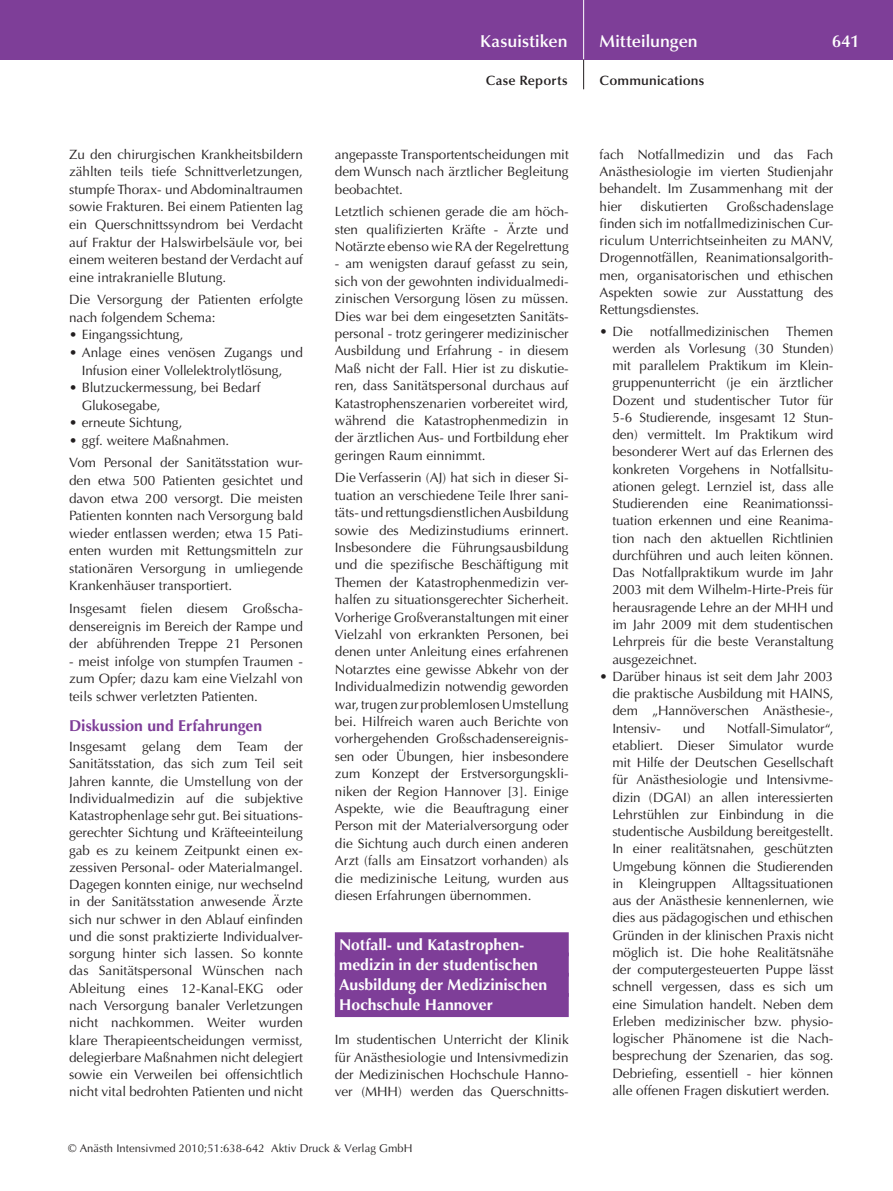
<style>
.page{position:relative;width:893px;height:1191px;background:#fff}
.page>*{position:absolute;margin:0;border:0;box-sizing:border-box;transform-origin:0 0}
.t1{font:600 17.25px "Optima";color:#fff}
.t2{font:700 15.75px/20.2px "Optima";color:#fff}
.t3{font:700 15.75px "Optima";letter-spacing:.005em;color:#7e3e98}
.t4{font:13.5px/17.2px "Optima";color:#231f20;text-align:justify}
.t5{font:600 13.5px "Optima";letter-spacing:.01em;color:#231f20}
.t6{font:11.25px "Optima";letter-spacing:.005em;color:#231f20}
</style>
<div class="page">
<div style="left:0;top:0;width:893px;height:60px;background:#7e3e98"></div>
<hr style="left:583px;top:0;width:1px;height:60px;background:#fff">
<svg style="left:583px;top:60px;width:1px;height:29px"></svg>
<div style="left:335px;top:932px;width:234px;height:24px;background:#7e3e98"></div>
<div style="left:335px;top:952px;width:234px;height:24px;background:#7e3e98"></div>
<div style="left:335px;top:972px;width:234px;height:24px;background:#7e3e98"></div>
<div style="left:335px;top:993px;width:234px;height:24px;background:#7e3e98"></div>
<p class="t4" style="left:69px;top:146px;width:235px">Zu den chirurgischen Krankheitsbildern zählten teils tiefe Schnittverletzungen, stumpfe Thorax- und Abdominaltraumen sowie Frakturen. Bei einem Patienten lag ein Querschnittssyndrom bei Verdacht auf Fraktur der Halswirbelsäule vor, bei einem weiteren bestand der Verdacht auf eine intrakranielle Blutung.</p>
<p class="t4" style="left:69px;top:291px;width:235px">Die Versorgung der Patienten erfolgte nach folgendem Schema:</p>
<p class="t4" style="left:69px;top:326px;width:116px">• Eingangssichtung,</p>
<p class="t4" style="left:69px;top:344px;width:235px;text-align:center">• Anlage eines venösen Zugangs und<br>Infusion einer Vollelektrolytlösung,</p>
<p class="t4" style="left:82px;top:379px;width:180px;text-indent:-13px">• Blutzuckermessung, bei Bedarf<br>Glukosegabe,</p>
<p class="t4" style="left:69px;top:414px;width:115px">• erneute Sichtung,</p>
<p class="t4" style="left:69px;top:429px;width:235px;line-height:22.6px">• ggf. weitere Maßnahmen.<br>Vom Personal der Sanitätsstation wur-</p>
<p class="t4" style="left:69px;top:472px;width:235px">den etwa 500 Patienten gesichtet und davon etwa 200 versorgt. Die meisten Patienten konnten nach Versorgung bald wieder entlassen werden; etwa 15 Pati&shy;enten wurden mit Rettungsmitteln zur stationären Versorgung in umliegende Krankenhäuser transportiert.</p>
<p class="t4" style="left:69px;top:600px;width:235px">Insgesamt fielen diesem Großscha&shy;densereignis im Bereich der Rampe und der abführenden Treppe 21 Personen</p>
<p class="t4" style="left:69px;top:652px;width:235px">- meist infolge von stumpfen Traumen - zum Opfer; dazu kam eine Vielzahl von teils schwer verletzten Patienten.</p>
<p class="t3" style="left:69px;top:716px;width:195px">Diskussion und Erfahrungen</p>
<p class="t4" style="left:69px;top:738px;width:235px">Insgesamt gelang dem Team der Sanitätsstation, das sich zum Teil seit Jahren kannte, die Umstellung von der Individualmedizin auf die subjektive Katastrophenlage sehr gut. Bei situations&shy;gerechter Sichtung und Kräfteeinteilung gab es zu keinem Zeitpunkt einen ex&shy;zessiven Personal- oder Materialmangel.<br>Dagegen konnten einige, nur wechselnd in der Sanitätsstation anwesende Ärzte sich nur schwer in den Ablauf einfinden und die sonst praktizierte Individualver&shy;sorgung hinter sich lassen. So konnte das Sanitätspersonal Wünschen nach Ableitung eines 12-Kanal-EKG oder nach Versorgung banaler Verletzungen nicht nachkommen. Weiter wurden klare Therapieentscheidungen vermisst, delegierbare Maßnahmen nicht delegiert sowie ein Verweilen bei offensichtlich nicht vital bedrohten Patienten und nicht</p>
<p class="t1" style="left:480px;top:31px;width:89px">Kasuistiken</p>
<p class="t5" style="left:486px;top:73px;width:83px">Case Reports</p>
<p class="t4" style="left:335px;top:146px;width:235px">angepasste Transportentscheidungen mit dem Wunsch nach ärztlicher Begleitung beobachtet.</p>
<p class="t4" style="left:335px;top:203px;width:235px">Letztlich schienen gerade die am höch&shy;sten qualifizierten Kräfte - Ärzte und Notärzte ebenso wie RA der Regelrettung</p>
<p class="t4" style="left:335px;top:255px;width:235px">- am wenigsten darauf gefasst zu sein, sich von der gewohnten individualmedi&shy;zinischen Versorgung lösen zu müssen.<br>Dies war bei dem eingesetzten Sanitäts&shy;personal - trotz geringerer medizinischer Ausbildung und Erfahrung - in diesem Maß nicht der Fall. Hier ist zu diskutie&shy;ren, dass Sanitätspersonal durchaus auf Katastrophenszenarien vorbereitet wird, während die Katastrophenmedizin in der ärztlichen Aus- und Fortbildung eher geringen Raum einnimmt.</p>
<p class="t4" style="left:335px;top:469px;width:235px">Die Verfasserin (AJ) hat sich in dieser Si&shy;tuation an verschiedene Teile Ihrer sani&shy;täts- und rettungsdienstlichen Ausbildung sowie des Medizinstudiums erinnert.<br>Insbesondere die Führungsausbildung und die spezifische Beschäftigung mit Themen der Katastrophenmedizin ver&shy;halfen zu situationsgerechter Sicherheit.<br>Vorherige Großveranstaltungen mit einer Vielzahl von erkrankten Personen, bei denen unter Anleitung eines erfahrenen Notarztes eine gewisse Abkehr von der Individualmedizin notwendig geworden war, trugen zur problemlosen Umstellung bei. Hilfreich waren auch Berichte von vorhergehenden Großschadensereignis&shy;sen oder Übungen, hier insbesondere zum Konzept der Erstversorgungskli&shy;niken der Region Hannover [3]. Einige Aspekte, wie die Beauftragung einer Person mit der Materialversorgung oder die Sichtung auch durch einen anderen Arzt (falls am Einsatzort vorhanden) als die medizinische Leitung, wurden aus diesen Erfahrungen übernommen.</p>
<p class="t2" style="left:339px;top:934px;width:210px">Notfall- und Katastrophen&shy;medizin in der studentischen<br>Ausbildung der Medizinischen<br>Hochschule Hannover</p>
<p class="t4" style="left:335px;top:1031px;width:235px">Im studentischen Unterricht der Klinik für Anästhesiologie und Intensivmedizin der Medizinischen Hochschule Hanno&shy;ver (MHH) werden das Querschnitts-</p>
<p class="t6" style="left:68px;top:1142px;width:346px">© Anästh Intensivmed 2010;51:638-642 Aktiv Druck &amp; Verlag GmbH</p>
<p class="t1" style="left:600px;top:31px;width:100px">Mitteilungen</p>
<p class="t1" style="left:832px;top:31px;width:28px">641</p>
<p class="t5" style="left:600px;top:73px;width:106px">Communications</p>
<p class="t4" style="left:600px;top:146px;width:235px">fach Notfallmedizin und das Fach Anästhesiologie im vierten Studienjahr behandelt. Im Zusammenhang mit der hier</p>
<p class="t4" style="left:600px;top:197px;width:235px;text-indent:127px">Großschadenslage finden sich im notfallmedizinischen Cur&shy;riculum Unterrichtseinheiten zu MANV, Drogennotfällen, Reanimationsalgorith&shy;men, organisatorischen und ethischen Aspekten sowie zur Ausstattung des Rettungsdienstes.</p>
<p class="t4" style="left:612px;top:322px;width:223px;text-indent:-13px">• Die notfallmedizinischen Themen werden als Vorlesung (30 Stunden) mit parallelem Praktikum im Klein&shy;gruppenunterricht (je ein ärztlicher Dozent und studentischer Tutor für 5-6 Studierende, insgesamt 12 Stun&shy;den) vermittelt. Im Praktikum wird besonderer Wert auf das Erlernen des konkreten Vorgehens in Notfallsitu&shy;ationen gelegt. Lernziel ist, dass alle Studierenden eine Reanimationssi&shy;tuation erkennen und eine Reanima&shy;tion nach den aktuellen Richtlinien durchführen und auch leiten können.<br>Das Notfallpraktikum wurde im Jahr 2003 mit dem Wilhelm-Hirte-Preis für herausragende Lehre an der MHH und im Jahr 2009 mit dem studentischen Lehrpreis für die beste Veranstaltung ausgezeichnet.</p>
<p class="t4" style="left:612px;top:668px;width:223px;text-indent:-13px">• Darüber hinaus ist seit dem Jahr 2003 die praktische Ausbildung mit HAINS, dem „Hannöverschen Anästhesie-, Intensiv-</p>
<p class="t4" style="left:640px;top:197px;width:69px">diskutierten</p>
<p class="t4" style="left:612px;top:719px;width:223px;text-indent:114px">Notfall-Simulator“, etabliert. Dieser Simulator wurde mit Hilfe der Deutschen Gesellschaft für Anästhesiologie und Intensivme&shy;dizin (DGAI) an allen interessierten Lehrstühlen zur Einbindung in die studentische Ausbildung bereitgestellt.<br>In einer realitätsnahen, geschützten Umgebung können die Studierenden in Kleingruppen Alltagssituationen aus der Anästhesie kennenlernen, wie dies aus pädagogischen und ethischen Gründen in der klinischen Praxis nicht möglich ist. Die hohe Realitätsnähe der computergesteuerten Puppe lässt schnell vergessen, dass es sich um eine Simulation handelt. Neben dem Erleben medizinischer bzw. physio&shy;logischer Phänomene ist die Nach&shy;besprechung der Szenarien, das sog.<br>Debriefing, essentiell - hier können alle offenen Fragen diskutiert werden.</p>
<p class="t4" style="left:683px;top:719px;width:24px">und</p>
</div>
